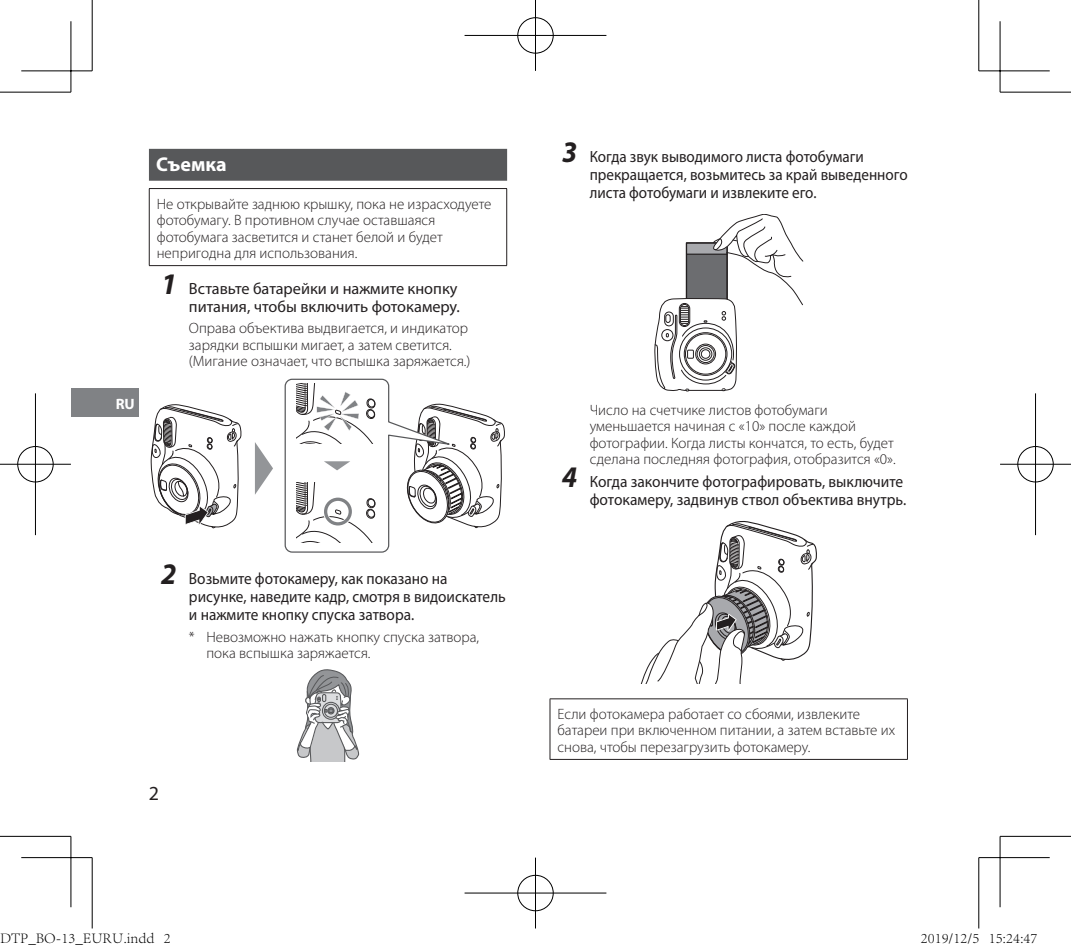
<style>
.page{position:relative;width:1071px;height:951px;background:#fff}
.page>*{position:absolute;margin:0;border:0;box-sizing:border-box;transform-origin:0 0}
.t1{font:700 20px "Myriad Pro";color:#fff}
.t2{font:20px "Myriad Pro";color:#231f20}
.t3{font:16.25px/17.8px "Myriad Pro";color:#231f20;scale:.93 1}
.t4{font:16.25px/18px "Myriad Pro";color:#231f20;scale:.94 1}
.t5{font:16.25px/17.8px "Myriad Pro";color:#231f20;text-align:right;scale:.95 1}
.t6{font:16.25px/17.8px "Myriad Pro";color:#231f20;text-align:right}
.t7{font:300 15px/16.5px "Myriad Pro";color:#231f20}
.t8{font:300 15px "Adobe Song Std";color:#000}
.t9{font:700 15px "Myriad Pro";color:#fff}
.s1{font-weight:700;font-style:italic;font-size:30px}
</style>
<div class="page">
<div style="left:71px;top:388px;width:67px;height:28px;background:#808285"></div>
<div style="left:149px;top:149px;width:358px;height:32px;background:#57585a"></div>
<hr style="left:149px;top:188px;width:358px;height:1px;background:#231f20">
<hr style="left:149px;top:189px;width:1px;height:76px;background:#231f20">
<hr style="left:506px;top:189px;width:1px;height:76px;background:#231f20">
<hr style="left:149px;top:265px;width:358px;height:1px;background:#231f20">
<svg style="left:255px;top:442px;width:18px;height:53px"></svg>
<svg style="left:150px;top:404px;width:92px;height:125px"></svg>
<svg style="left:284px;top:378px;width:221px;height:175px"></svg>
<div style="left:323px;top:497px;width:29px;height:29px;border:5px solid #fff;border-radius:50%"></div>
<div style="left:324px;top:498px;width:28px;height:27px;border:3px solid #808285;border-radius:50%"></div>
<svg style="left:297px;top:669px;width:63px;height:92px"></svg>
<svg style="left:654px;top:214px;width:148px;height:177px"></svg>
<svg style="left:640px;top:521px;width:176px;height:163px"></svg>
<hr style="left:549px;top:698px;width:358px;height:1px;background:#231f20">
<hr style="left:549px;top:699px;width:1px;height:60px;background:#231f20">
<hr style="left:906px;top:699px;width:1px;height:60px;background:#231f20">
<hr style="left:549px;top:759px;width:358px;height:1px;background:#231f20">
<svg style="left:979px;top:0;width:1px;height:69px"></svg>
<svg style="left:979px;top:859px;width:1px;height:69px"></svg>
<hr style="left:0;top:92px;width:71px;height:1px;background:#000">
<hr style="left:999px;top:92px;width:71px;height:1px;background:#000">
<hr style="left:0;top:836px;width:71px;height:1px;background:#000">
<hr style="left:999px;top:836px;width:71px;height:1px;background:#000">
<hr style="left:92px;top:0;width:1px;height:71px;background:#000">
<hr style="left:92px;top:857px;width:1px;height:71px;background:#000">
<hr style="left:978px;top:0;width:1px;height:71px;background:#000">
<hr style="left:978px;top:857px;width:1px;height:71px;background:#000">
<hr style="left:21px;top:70px;width:71px;height:1px;background:#000">
<hr style="left:978px;top:70px;width:71px;height:1px;background:#000">
<hr style="left:21px;top:857px;width:71px;height:1px;background:#000">
<hr style="left:978px;top:857px;width:71px;height:1px;background:#000">
<hr style="left:70px;top:21px;width:1px;height:71px;background:#000">
<hr style="left:70px;top:836px;width:1px;height:71px;background:#000">
<hr style="left:999px;top:21px;width:1px;height:71px;background:#000">
<hr style="left:999px;top:836px;width:1px;height:71px;background:#000">
<div style="left:516px;top:16px;width:38px;height:39px;border:3px solid #fff;border-radius:50%"></div>
<hr style="left:464px;top:34px;width:142px;height:3px;background:#fff">
<hr style="left:533px;top:0;width:4px;height:71px;background:#fff">
<div style="left:517px;top:17px;width:36px;height:36px;border:1px solid #000;border-radius:50%"></div>
<hr style="left:464px;top:35px;width:142px;height:1px;background:#000">
<hr style="left:535px;top:0;width:1px;height:71px;background:#000">
<div style="left:516px;top:874px;width:38px;height:38px;border:3px solid #fff;border-radius:50%"></div>
<hr style="left:464px;top:891px;width:142px;height:3px;background:#fff">
<hr style="left:533px;top:857px;width:4px;height:71px;background:#fff">
<div style="left:517px;top:875px;width:36px;height:36px;border:1px solid #000;border-radius:50%"></div>
<hr style="left:464px;top:892px;width:142px;height:1px;background:#000">
<hr style="left:535px;top:857px;width:1px;height:71px;background:#000">
<div style="left:16px;top:445px;width:39px;height:38px;border:3px solid #fff;border-radius:50%"></div>
<hr style="left:0;top:463px;width:71px;height:3px;background:#fff">
<hr style="left:34px;top:393px;width:3px;height:142px;background:#fff">
<div style="left:17px;top:446px;width:36px;height:36px;border:1px solid #000;border-radius:50%"></div>
<hr style="left:0;top:464px;width:71px;height:1px;background:#000">
<hr style="left:35px;top:393px;width:1px;height:142px;background:#000">
<div style="left:1015px;top:445px;width:39px;height:38px;border:3px solid #fff;border-radius:50%"></div>
<hr style="left:999px;top:463px;width:71px;height:3px;background:#fff">
<hr style="left:1033px;top:393px;width:3px;height:142px;background:#fff">
<div style="left:1017px;top:446px;width:36px;height:36px;border:1px solid #000;border-radius:50%"></div>
<hr style="left:999px;top:464px;width:71px;height:1px;background:#000">
<hr style="left:1034px;top:393px;width:1px;height:142px;background:#000">
<div style="left:928px;top:934px;width:5px;height:10px;border:1px solid #fff;border-radius:50%"></div>
<div style="left:927px;top:934px;width:7px;height:10px;border:1px solid #fff;border-radius:50%"></div>
<p class="t9" style="left:116px;top:394px;width:21px">RU</p>
<h1 class="t1" style="left:156px;top:151px;width:72px">Съемка</h1>
<p class="t7" style="left:157px;top:195px;width:336px">Не открывайте заднюю крышку, пока не израсходуете фотобумагу. В противном случае оставшаяся фотобумага засветится и станет белой и будет непригодна для использования.</p>
<p class="t6" style="left:161px;top:279px;width:300px"><span class="s1">1</span> Вставьте батарейки и нажмите кнопку питания, чтобы включить фотокамеру.</p>
<p class="t7" style="left:189px;top:320px;width:283px">Оправа объектива выдвигается, и индикатор зарядки вспышки мигает, а затем светится. (Мигание означает, что вспышка заряжается.)</p>
<p class="t4" style="left:189px;top:569px;width:338px;text-indent:-28px"><span class="s1">2</span> Возьмите фотокамеру, как показано на рисунке, наведите кадр, смотря в видоискатель и нажмите кнопку спуска затвора.</p>
<p class="t7" style="left:206px;top:628px;width:274px;text-indent:-18px">* Невозможно нажать кнопку спуска затвора, пока вспышка заряжается.</p>
<h1 class="t2" style="left:149px;top:781px;width:12px">2</h1>
<p class="t3" style="left:589px;top:148px;width:343px;text-indent:-28px"><span class="s1">3</span> Когда звук выводимого листа фотобумаги прекращается, возьмитесь за край выведенного листа фотобумаги и извлеките его.</p>
<p class="t7" style="left:589px;top:401px;width:307px">Число на счетчике листов фотобумаги уменьшается начиная с «10» после каждой фотографии. Когда листы кончатся, то есть, будет сделана последняя фотография, отобразится «0».</p>
<p class="t5" style="left:562px;top:473px;width:364px"><span class="s1">4</span> Когда закончите фотографировать, выключите фотокамеру, задвинув ствол объектива внутрь.</p>
<p class="t7" style="left:557px;top:705px;width:339px">Если фотокамера работает со сбоями, извлеките батареи при включенном питании, а затем вставьте их снова, чтобы перезагрузить фотокамеру.</p>
<p class="t8" style="left:0;top:930px;width:172px">DTP_BO-13_EURU.indd 2</p>
<p class="t8" style="left:920px;top:930px;width:118px">2019/12/5 15:24:47</p>
</div>
